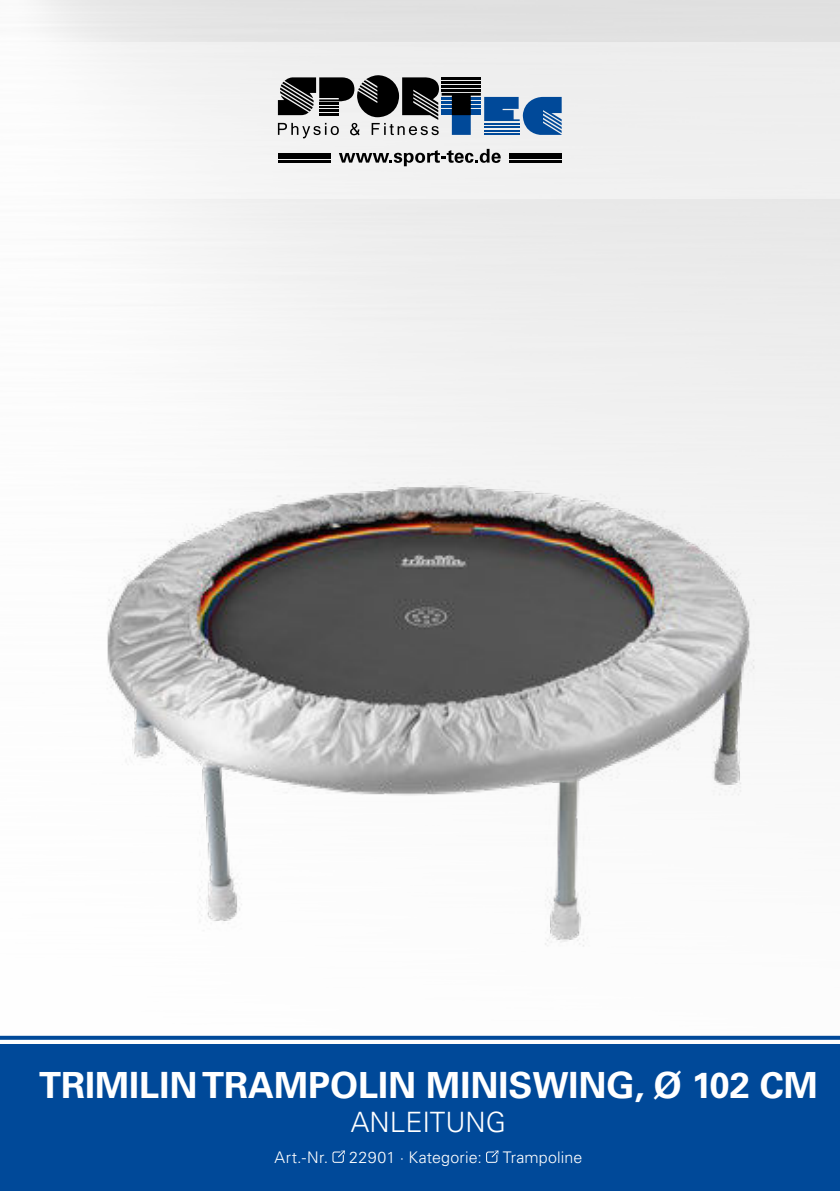
<style>
.page{position:relative;width:840px;height:1191px;background:#fff}
.page>*{position:absolute;margin:0;border:0;box-sizing:border-box;transform-origin:0 0}
.t1{font:700 36px "Univers LT Std";color:#fff}
.t2{font:300 28px "Univers LT Std";color:#fff}
.t3{font:300 16px "Univers LT Std";letter-spacing:.01em;color:#fff}
</style>
<div class="page">
<img style="left:0;top:0;width:839px;height:1040px">
<img style="left:76px;top:448px;width:704px;height:528px">
<hr style="left:0;top:0;width:1px;height:815px;background:#004999">
<svg style="left:0;top:1035px;width:839px;height:4px;background:#326cac"></svg>
<div style="left:0;top:1044px;width:839px;height:147px;background:#004999"></div>
<svg style="left:332px;top:1150px;width:13px;height:12px"></svg>
<svg style="left:486px;top:1150px;width:12px;height:12px"></svg>
<div style="left:0;top:42px;width:839px;height:156px;background:#f1f1f1"></div>
<svg style="left:278px;top:75px;width:283px;height:63px"></svg>
<svg style="left:339px;top:149px;width:161px;height:17px"></svg>
<hr style="left:508px;top:153px;width:53px;height:2px;background:#000">
<hr style="left:508px;top:157px;width:53px;height:2px;background:#000">
<hr style="left:508px;top:160px;width:53px;height:3px;background:#000">
<hr style="left:278px;top:153px;width:52px;height:2px;background:#000">
<hr style="left:278px;top:157px;width:52px;height:2px;background:#000">
<hr style="left:278px;top:160px;width:52px;height:3px;background:#000">
<h1 class="t1" style="left:39px;top:1071px;width:779px">TRIMILIN TRAMPOLIN MINISWING, Ø 102 CM</h1>
<h2 class="t2" style="left:351px;top:1111px;width:157px">ANLEITUNG</h2>
<p class="t3" style="left:274px;top:1150px;width:55px">Art.-Nr.</p>
<p class="t3" style="left:349px;top:1150px;width:134px">22901 · Kategorie:</p>
<p class="t3" style="left:502px;top:1150px;width:81px">Trampoline</p>
</div>
